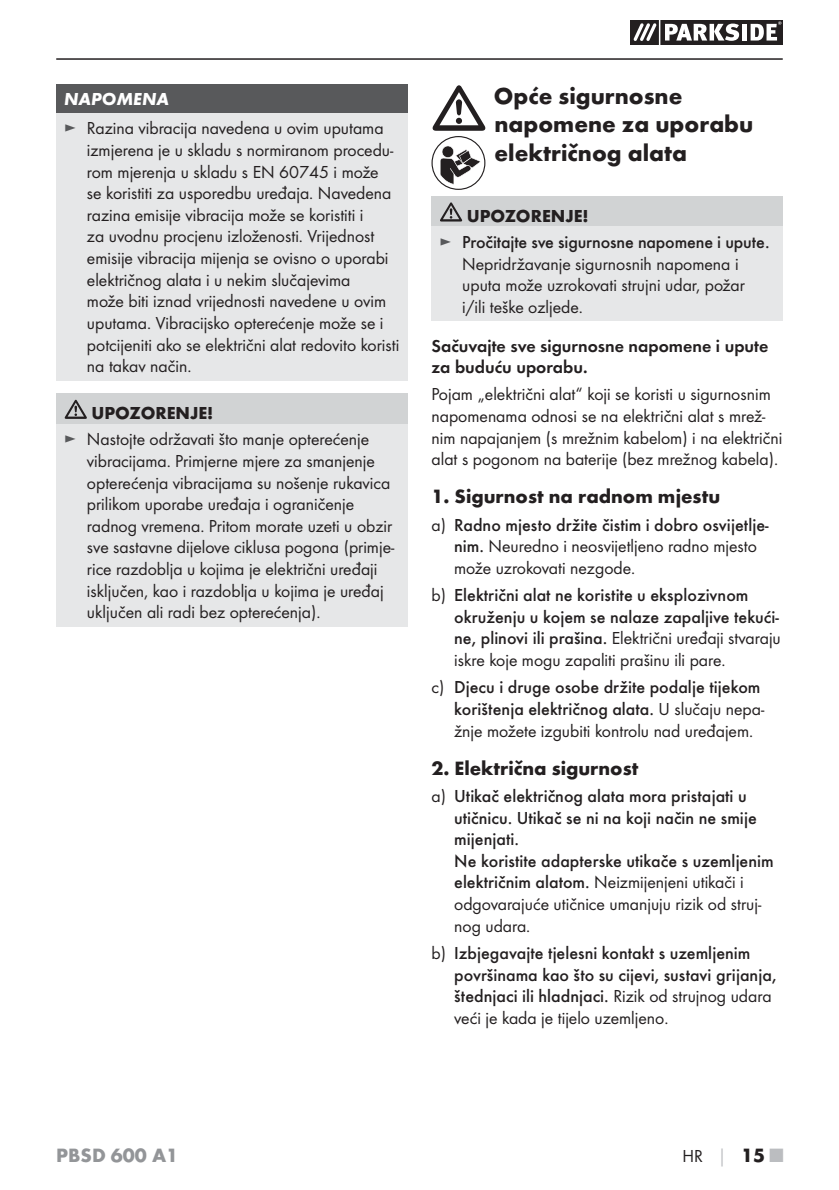
<style>
.page{position:relative;width:839px;height:1190px;background:#fff}
.page>*{position:absolute;margin:0;border:0;box-sizing:border-box;transform-origin:0 0}
.t1{font:700 24px/28.8px "Futura";color:#231f20}
.t2{font:700 20px "Futura";color:#231f20}
.t3{font:700 20px "Futura";color:#939598}
.t4{font:18px/21.6px "Futura Boo";color:#231f20}
.t5{font:500 18px/21.6px "Futura";color:#231f20}
.t6{font:18px/21.6px "Futura Dem";color:#231f20}
.t7{font:700 18px "Futura";color:#231f20}
.t8{font:italic 700 18px "Futura";color:#fff}
.s1{color:#58595b}
.s2{font-weight:700}
.s3{font-family:"Futura Boo";font-weight:400;color:#58595b}
.s4{font-family:"Futura Boo";font-weight:400}
.s5{font-family:"Futura";font-weight:500}
.s6{font-family:"Futura";font-weight:700;color:#bbbdc0}
.s7{font-family:"Futura";font-weight:700;font-size:20px}
.s8{font-family:"Futura";font-weight:700;font-size:20px;color:#bbbdc0}
</style>
<div class="page">
<hr style="left:56px;top:58px;width:726px;height:2px;background:#231f20">
<svg style="left:630px;top:20px;width:152px;height:25px"></svg>
<hr style="left:658px;top:20px;width:2px;height:25px;background:#fff">
<div style="left:56px;top:85px;width:351px;height:28px;background:#58595b"></div>
<div style="left:56px;top:113px;width:351px;height:267px;background:#e6e7e8"></div>
<div style="left:56px;top:394px;width:351px;height:30px;background:#d1d3d4"></div>
<div style="left:56px;top:424px;width:351px;height:202px;background:#e6e7e8"></div>
<svg style="left:65px;top:400px;width:22px;height:19px"></svg>
<div style="left:431px;top:196px;width:351px;height:30px;background:#d1d3d4"></div>
<div style="left:431px;top:226px;width:351px;height:95px;background:#e6e7e8"></div>
<svg style="left:440px;top:202px;width:22px;height:19px"></svg>
<svg style="left:432px;top:85px;width:53px;height:46px"></svg>
<div style="left:431px;top:136px;width:54px;height:54px;border:1px solid #231f20;border-radius:50%"></div>
<svg style="left:439px;top:146px;width:42px;height:39px"></svg>
<p class="t8" style="left:64px;top:93px;width:106px">NAPOMENA</p>
<p class="t4" style="left:87px;top:119px;width:314px;text-indent:-23px"><span class="s1">►</span> Razina vibracija navedena u ovim uputama izmjerena je u skladu s normiranom procedu&shy;rom mjerenja u skladu s EN 60745 i može<br>se koristiti za usporedbu uređaja. Navedena razina emisije vibracija može se koristiti i<br>za uvodnu procjenu izloženosti. Vrijednost emisije vibracija mijenja se ovisno o uporabi električnog alata i u nekim slučajevima<br>može biti iznad vrijednosti navedene u ovim uputama. Vibracijsko opterećenje može se i potcijeniti ako se električni alat redovito koristi na takav način.</p>
<p class="t7" style="left:91px;top:406px;width:123px">UPOZORENJE!</p>
<p class="t4" style="left:87px;top:429px;width:309px;text-indent:-23px"><span class="s1">►</span> Nastojte održavati što manje opterećenje vibracijama. Primjerne mjere za smanjenje opterećenja vibracijama su nošenje rukavica prilikom uporabe uređaja i ograničenje radnog vremena. Pritom morate uzeti u obzir sve sastavne dijelove ciklusa pogona (primje&shy;rice razdoblja u kojima je električni uređaji isključen, kao i razdoblja u kojima je uređaj uključen ali radi bez opterećenja).</p>
<h1 class="t1" style="left:493px;top:83px;width:261px">Opće sigurnosne napomene za uporabu električnog alata</h1>
<p class="t5" style="left:439px;top:204px;width:331px;line-height:26px;text-indent:27px"><span class="s2">UPOZORENJE!<br></span><span class="s3">►</span> Pročitajte sve sigurnosne napomene i upute.</p>
<p class="t4" style="left:462px;top:254px;width:284px">Nepridržavanje sigurnosnih napomena i uputa može uzrokovati strujni udar, požar i/ili teške ozljede.</p>
<p class="t6" style="left:431px;top:336px;width:338px">Sačuvajte sve sigurnosne napomene i upute za buduću uporabu.</p>
<p class="t4" style="left:431px;top:384px;width:352px">Pojam „električni alat“ koji se koristi u sigurnosnim napomenama odnosi se na električni alat s mrež&shy;nim napajanjem (s mrežnim kabelom) i na električni alat s pogonom na baterije (bez mrežnog kabela).</p>
<p class="t2" style="left:431px;top:489px;width:290px">1. Sigurnost na radnom mjestu</p>
<p class="t5" style="left:431px;top:515px;width:338px"><span class="s4">a)</span> Radno mjesto držite čistim i dobro osvijetlje-</p>
<p class="t4" style="left:454px;top:536px;width:304px"><span class="s5">nim.</span> Neuredno i neosvijetljeno radno mjesto može uzrokovati nezgode.</p>
<p class="t5" style="left:454px;top:585px;width:326px;text-indent:-23px"><span class="s4">b)</span> Električni alat ne koristite u eksplozivnom okruženju u kojem se nalaze zapaljive tekući-</p>
<p class="t4" style="left:454px;top:628px;width:328px"><span class="s5">ne, plinovi ili prašina.</span> Električni uređaji stvaraju iskre koje mogu zapaliti prašinu ili pare.</p>
<p class="t5" style="left:431px;top:677px;width:334px;text-align:right"><span class="s4">c)</span> Djecu i druge osobe držite podalje tijekom korištenja električnog alata. <span class="s4">U slučaju nepa-</span></p>
<p class="t4" style="left:454px;top:720px;width:300px">žnje možete izgubiti kontrolu nad uređajem.</p>
<p class="t2" style="left:431px;top:760px;width:208px">2. Električna sigurnost</p>
<p class="t5" style="left:454px;top:786px;width:321px;text-indent:-23px"><span class="s4">a)</span> Utikač električnog alata mora pristajati u utičnicu. Utikač se ni na koji način ne smije mijenjati.<br>Ne koristite adapterske utikače s uzemljenim</p>
<p class="t4" style="left:454px;top:872px;width:308px"><span class="s5">električnim alatom.</span> Neizmijenjeni utikači i odgovarajuće utičnice umanjuju rizik od struj&shy;nog udara.</p>
<p class="t5" style="left:454px;top:943px;width:323px;text-indent:-23px"><span class="s4">b)</span> Izbjegavajte tjelesni kontakt s uzemljenim površinama kao što su cijevi, sustavi grijanja, štednjaci ili hladnjaci. <span class="s4">Rizik od strujnog udara</span></p>
<p class="t4" style="left:454px;top:1007px;width:215px">veći je kada je tijelo uzemljeno.</p>
<p class="t3" style="left:56px;top:1147px;width:123px">PBSD 600 A1</p>
<p class="t4" style="left:682px;top:1146px;width:102px">HR <span class="s6">│</span> <span class="s7">15</span> <span class="s8">■</span></p>
</div>
